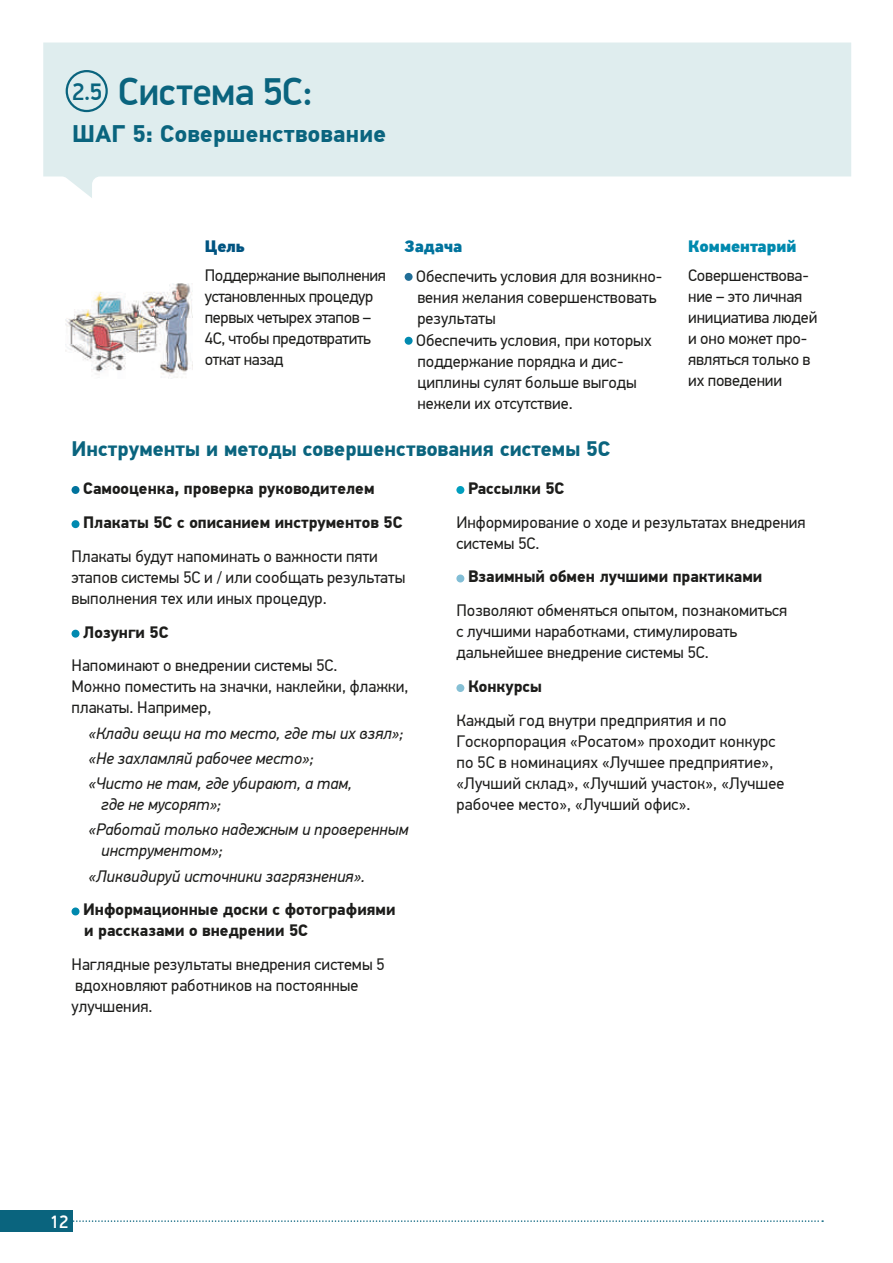
<style>
.page{position:relative;width:893px;height:1263px;background:#fff}
.page>*{position:absolute;margin:0;border:0;box-sizing:border-box;transform-origin:0 0}
.t1{font:500 39px "PF Din Display Pro";letter-spacing:-.015em;color:#0a647e}
.t2{font:700 24px "PF Din Text Pro";letter-spacing:.01em;color:#0a647e}
.t3{font:700 21px "PF Din Text Pro";color:#0a647e}
.t4{font:500 18px "PF Din Display Pro";color:#fff}
.t5{font:16.5px/21px "PF Din Text Pro";color:#1d1d1b}
.t6{font:italic 16.5px/25.2px "PF Din Text Pro";color:#1d1d1b}
.t7{font:700 16.5px/34.2px "PF Din Text Pro";color:#1d1d1b}
.t8{font:16.5px/21px "PF Din Text Pro";letter-spacing:-.02em;color:#1d1d1b}
.t9{font:900 16.5px "PF Din Text Pro";color:#0089ae}
.t10{font:900 16.5px "PF Din Text Pro";color:#00739d}
.t11{font:900 16.5px "PF Din Text Pro";color:#005481}
.s1{font-size:24px}
</style>
<div class="page">
<svg style="left:72px;top:1220px;width:751px;height:2px"></svg>
<svg style="left:43px;top:43px;width:808px;height:155px;background:#e3eff0"></svg>
<div style="left:0;top:1210px;width:72px;height:22px;background:#0a647e"></div>
<img style="left:65px;top:283px;width:127px;height:96px">
<div style="left:405px;top:273px;width:8px;height:8px;background:#216e97;border-radius:50%"></div>
<div style="left:405px;top:337px;width:8px;height:8px;background:#018ab0;border-radius:50%"></div>
<div style="left:72px;top:486px;width:8px;height:8px;background:#00739d;border-radius:50%"></div>
<div style="left:72px;top:520px;width:8px;height:8px;background:#018ab0;border-radius:50%"></div>
<div style="left:72px;top:630px;width:8px;height:8px;background:#018ab0;border-radius:50%"></div>
<div style="left:72px;top:907px;width:8px;height:8px;background:#0089ae;border-radius:50%"></div>
<div style="left:456px;top:486px;width:8px;height:8px;background:#009ebe;border-radius:50%"></div>
<div style="left:456px;top:574px;width:8px;height:8px;background:#82bed6;border-radius:50%"></div>
<div style="left:456px;top:684px;width:8px;height:8px;background:#86c0d5;border-radius:50%"></div>
<div style="left:66px;top:70px;width:42px;height:42px;border:2px solid #0a647e;border-radius:50%"></div>
<h1 class="t1" style="left:72px;top:68px;width:242px"><span class="s1">2.5</span> Система 5С:</h1>
<h2 class="t2" style="left:72px;top:119px;width:315px">ШАГ 5: Совершенствование</h2>
<p class="t11" style="left:205px;top:235px;width:42px">Цель</p>
<p class="t10" style="left:405px;top:235px;width:59px">Задача</p>
<p class="t9" style="left:688px;top:235px;width:110px">Комментарий</p>
<p class="t8" style="left:205px;top:265px;width:183px">Поддержание выполнения установленных процедур первых четырех этапов –<br>4С, чтобы предотвратить откат назад</p>
<p class="t5" style="left:416px;top:266px;width:248px">Обеспечить условия для возникно&shy;вения желания совершенствовать результаты<br>Обеспечить условия, при которых поддержание порядка и дис&shy;циплины сулят больше выгоды нежели их отсутствие.</p>
<p class="t5" style="left:688px;top:265px;width:131px">Совершенствова&shy;ние – это личная инициатива людей и оно может про&shy;являться только в их поведении</p>
<p class="t3" style="left:72px;top:435px;width:540px">Инструменты и методы совершенствования системы 5С</p>
<p class="t7" style="left:83px;top:472px;width:321px">Самооценка, проверка руководителем<br>Плакаты 5С с описанием инструментов 5С</p>
<p class="t5" style="left:72px;top:546px;width:335px">Плакаты будут напоминать о важности пяти этапов системы 5С и / или сообщать результаты выполнения тех или иных процедур.</p>
<p class="t7" style="left:83px;top:615px;width:87px">Лозунги 5С</p>
<p class="t5" style="left:72px;top:655px;width:339px">Напоминают о внедрении системы 5С.<br>Можно поместить на значки, наклейки, флажки, плакаты. Например,</p>
<p class="t6" style="left:89px;top:721px;width:316px">«Клади вещи на то место, где ты их взял»; «Не захламляй рабочее место»;<br>«Чисто не там, где убирают, а там,</p>
<p class="t6" style="left:89px;top:792px;width:321px;text-indent:13px">где не мусорят»;<br>«Работай только надежным и проверенным</p>
<p class="t6" style="left:89px;top:838px;width:278px;text-indent:13px">инструментом»;<br>«Ликвидируй источники загрязнения».</p>
<p class="t7" style="left:83px;top:900px;width:314px;line-height:21px">Информационные доски с фотографиями и рассказами о внедрении 5С</p>
<p class="t5" style="left:72px;top:954px;width:315px">Наглядные результаты внедрения системы 5 вдохновляют работников на постоянные улучшения.</p>
<p class="t7" style="left:468px;top:472px;width:98px">Рассылки 5С</p>
<p class="t5" style="left:456px;top:512px;width:351px">Информирование о ходе и результатах внедрения системы 5С.</p>
<p class="t7" style="left:468px;top:560px;width:296px">Взаимный обмен лучшими практиками</p>
<p class="t5" style="left:456px;top:600px;width:332px">Позволяют обменяться опытом, познакомиться с лучшими наработками, стимулировать дальнейшее внедрение системы 5С.</p>
<p class="t7" style="left:468px;top:670px;width:75px">Конкурсы</p>
<p class="t5" style="left:456px;top:710px;width:330px">Каждый год внутри предприятия и по Госкорпорация «Росатом» проходит конкурс по 5С в номинациях «Лучшее предприятие», «Лучший склад», «Лучший участок», «Лучшее рабочее место», «Лучший офис».</p>
<p class="t4" style="left:50px;top:1211px;width:20px">12</p>
</div>
